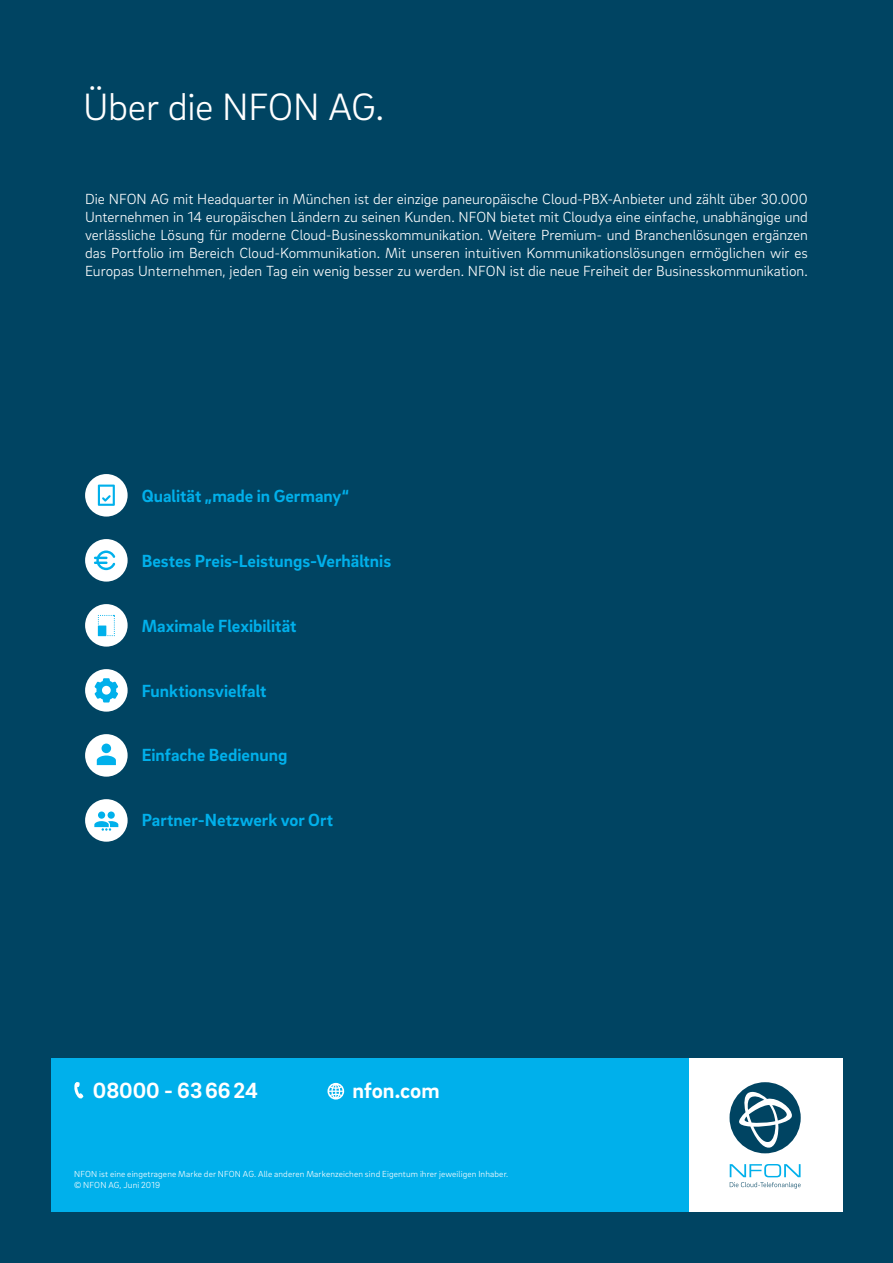
<style>
.page{position:relative;width:893px;height:1263px;background:#004462}
.page>*{position:absolute;margin:0;border:0;box-sizing:border-box;transform-origin:0 0}
.t1{font:300 39px "Brix Sans";letter-spacing:-.01em;color:#fff}
.t2{font:700 22.5px "Brix Sans";color:#fff}
.t3{font:700 18px "Brix Sans";color:#00b0eb}
.t4{font:300 15px/18px "Brix Sans";color:#fff;text-align:justify}
.t5{font:300 9px/10.8px "Brix Sans";letter-spacing:.015em;color:#fff}
</style>
<div class="page">
<div style="left:51px;top:1059px;width:638px;height:153px;background:#00b0eb"></div>
<svg style="left:327px;top:1083px;width:17px;height:16px"></svg>
<svg style="left:74px;top:1082px;width:10px;height:17px"></svg>
<div style="left:85px;top:799px;width:43px;height:43px;background:#fff;border-radius:50%"></div>
<div style="left:98px;top:811px;width:7px;height:8px;background:#00b0eb;border-radius:50%"></div>
<div style="left:108px;top:811px;width:7px;height:8px;background:#00b0eb;border-radius:50%"></div>
<svg style="left:94px;top:821px;width:24px;height:10px"></svg>
<div style="left:85px;top:474px;width:43px;height:43px;background:#fff;border-radius:50%"></div>
<svg style="left:98px;top:485px;width:17px;height:21px"></svg>
<div style="left:85px;top:604px;width:43px;height:43px;background:#fff;border-radius:50%"></div>
<svg style="left:98px;top:615px;width:17px;height:21px"></svg>
<div style="left:85px;top:734px;width:43px;height:43px;background:#fff;border-radius:50%"></div>
<div style="left:102px;top:743px;width:9px;height:10px;background:#00b0eb;border-radius:50%"></div>
<svg style="left:97px;top:755px;width:19px;height:10px"></svg>
<div style="left:85px;top:539px;width:43px;height:43px;background:#fff;border-radius:50%"></div>
<svg style="left:94px;top:550px;width:21px;height:20px"></svg>
<div style="left:85px;top:669px;width:43px;height:43px;background:#fff;border-radius:50%"></div>
<svg style="left:94px;top:678px;width:24px;height:24px"></svg>
<div style="left:689px;top:1059px;width:153px;height:153px;background:#fff"></div>
<div style="left:729px;top:1082px;width:72px;height:71px;background:#004462;border-radius:50%"></div>
<svg style="left:739px;top:1090px;width:53px;height:59px"></svg>
<svg style="left:730px;top:1164px;width:71px;height:24px"></svg>
<h1 class="t1" style="left:83px;top:82px;width:303px">Über die NFON AG.</h1>
<p class="t4" style="left:85px;top:189px;width:724px">Die NFON AG mit Headquarter in München ist der einzige paneuropäische Cloud-PBX-Anbieter und zählt über 30.000<br>Unternehmen in 14 europäischen Ländern zu seinen Kunden. NFON bietet mit Cloudya eine einfache, unabhängige und verlässliche Lösung für moderne Cloud-Businesskommunikation. Weitere Premium- und Branchenlösungen ergänzen das Portfolio im Bereich Cloud-Kommunikation. Mit unseren intuitiven Kommunikationslösungen ermöglichen wir es Europas Unternehmen, jeden Tag ein wenig besser zu werden. NFON ist die neue Freiheit der Businesskommunikation.</p>
<p class="t3" style="left:142px;top:484px;width:209px">Qualität „made in Germany“</p>
<p class="t3" style="left:142px;top:549px;width:251px">Bestes Preis-Leistungs-Verhältnis</p>
<p class="t3" style="left:142px;top:614px;width:156px">Maximale Flexibilität</p>
<p class="t3" style="left:142px;top:679px;width:126px">Funktionsvielfalt</p>
<p class="t3" style="left:142px;top:744px;width:147px">Einfache Bedienung</p>
<p class="t3" style="left:142px;top:808px;width:193px">Partner-Netzwerk vor Ort</p>
<h2 class="t2" style="left:93px;top:1076px;width:167px">08000 - 636624</h2>
<h2 class="t2" style="left:352px;top:1076px;width:89px">nfon.com</h2>
<p class="t5" style="left:74px;top:1169px;width:436px">NFON ist eine eingetragene Marke der NFON AG. Alle anderen Markenzeichen sind Eigentum ihrer jeweiligen Inhaber. © NFON AG, Juni 2019</p>
</div>
